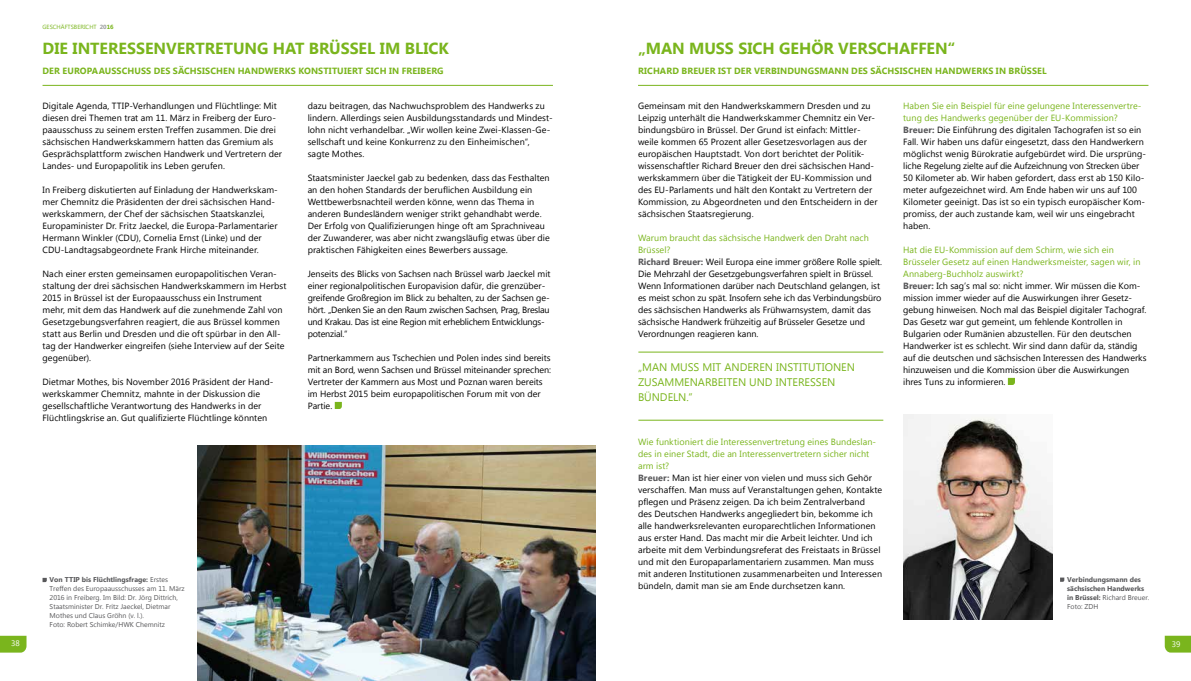
<style>
.page{position:relative;width:1191px;height:681px;background:#fff}
.page>*{position:absolute;margin:0;border:0;box-sizing:border-box;transform-origin:0 0}
.t1{font:700 16px "Lao UI";letter-spacing:-.005em;color:#7ab51d}
.t2{font:11px/15px "Lao UI";color:#7ab51d}
.t3{font:9px/12px "Lao UI";letter-spacing:.005em;color:#000}
.t4{font:700 9px "Lao UI";letter-spacing:.01em;color:#7ab51d}
.t5{font:8px "Lao UI";color:#fff}
.t6{font:7px/9px "Lao UI";color:#58585a}
.t7{font:700 7px/9px "Lao UI";color:#58585a}
.t8{font:6px "Lao UI";color:#7ab51d}
.s1{font-weight:700;color:#9c9e9f}
.s2{font-weight:700}
.s3{color:#7ab51d}
.s4{font-weight:700;color:#58585a}
.s5{font-weight:400}
</style>
<div class="page">
<hr style="left:43px;top:85px;width:510px;height:1px;background:#7ab51d">
<hr style="left:638px;top:85px;width:510px;height:1px;background:#7ab51d">
<svg style="left:335px;top:402px;width:7px;height:7px"></svg>
<svg style="left:1008px;top:378px;width:7px;height:7px"></svg>
<svg style="left:43px;top:577px;width:4px;height:5px"></svg>
<svg style="left:1060px;top:577px;width:4px;height:4px"></svg>
<img style="left:197px;top:445px;width:398px;height:235px">
<img style="left:903px;top:414px;width:149px;height:205px">
<hr style="left:638px;top:351px;width:245px;height:1px;background:#7ab51d">
<hr style="left:638px;top:420px;width:245px;height:1px;background:#7ab51d">
<svg style="left:1164px;top:635px;width:27px;height:17px"></svg>
<svg style="left:0;top:635px;width:27px;height:17px"></svg>
<p class="t8" style="left:43px;top:23px;width:73px">GESCHÄFTSBERICHT <span class="s1">20</span><span class="s2">16</span></p>
<h1 class="t1" style="left:43px;top:38px;width:408px">DIE INTERESSENVERTRETUNG HAT BRÜSSEL IM BLICK</h1>
<p class="t4" style="left:43px;top:65px;width:403px">DER EUROPAAUSSCHUSS DES SÄCHSISCHEN HANDWERKS KONSTITUIERT SICH IN FREIBERG</p>
<p class="t3" style="left:43px;top:99px;width:241px">Digitale Agenda, TTIP-Verhandlungen und Flüchtlinge: Mit diesen drei Themen trat am 11. März in Freiberg der Euro&shy;paausschuss zu seinem ersten Treffen zusammen. Die drei sächsischen Handwerkskammern hatten das Gremium als Gesprächsplattform zwischen Handwerk und Vertretern der Landes- und Europapolitik ins Leben gerufen.</p>
<p class="t3" style="left:43px;top:183px;width:237px">In Freiberg diskutierten auf Einladung der Handwerkskam&shy;mer Chemnitz die Präsidenten der drei sächsischen Hand&shy;werkskammern, der Chef der sächsischen Staatskanzlei, Europaminister Dr. Fritz Jaeckel, die Europa-Parlamentarier Hermann Winkler (CDU), Cornelia Ernst (Linke) und der CDU-Landtagsabgeordnete Frank Hirche miteinander.</p>
<p class="t3" style="left:43px;top:267px;width:245px">Nach einer ersten gemeinsamen europapolitischen Veran&shy;staltung der drei sächsischen Handwerkskammern im Herbst 2015 in Brüssel ist der Europaausschuss ein Instrument mehr, mit dem das Handwerk auf die zunehmende Zahl von Gesetzgebungsverfahren reagiert, die aus Brüssel kommen statt aus Berlin und Dresden und die oft spürbar in den All&shy;tag der Handwerker eingreifen (siehe Interview auf der Seite gegenüber).</p>
<p class="t3" style="left:43px;top:375px;width:232px">Dietmar Mothes, bis November 2016 Präsident der Hand&shy;werkskammer Chemnitz, mahnte in der Diskussion die gesellschaftliche Verantwortung des Handwerks in der Flüchtlingskrise an. Gut qualifizierte Flüchtlinge könnten</p>
<p class="t3" style="left:308px;top:99px;width:246px">dazu beitragen, das Nachwuchsproblem des Handwerks zu lindern. Allerdings seien Ausbildungsstandards und Mindest&shy;lohn nicht verhandelbar. „Wir wollen keine Zwei-Klassen-Ge&shy;sellschaft und keine Konkurrenz zu den Einheimischen“, sagte Mothes.</p>
<p class="t3" style="left:308px;top:171px;width:244px">Staatsminister Jaeckel gab zu bedenken, dass das Festhalten an den hohen Standards der beruflichen Ausbildung ein Wettbewerbsnachteil werden könne, wenn das Thema in anderen Bundesländern weniger strikt gehandhabt werde.<br>Der Erfolg von Qualifizierungen hinge oft am Sprachniveau der Zuwanderer, was aber nicht zwangsläufig etwas über die praktischen Fähigkeiten eines Bewerbers aussage.</p>
<p class="t3" style="left:308px;top:267px;width:244px">Jenseits des Blicks von Sachsen nach Brüssel warb Jaeckel mit einer regionalpolitischen Europavision dafür, die grenzüber&shy;greifende Großregion im Blick zu behalten, zu der Sachsen ge&shy;hört. „Denken Sie an den Raum zwischen Sachsen, Prag, Breslau und Krakau. Das ist eine Region mit erheblichem Entwicklungs&shy;potenzial.“</p>
<p class="t3" style="left:308px;top:351px;width:245px">Partnerkammern aus Tschechien und Polen indes sind bereits mit an Bord, wenn Sachsen und Brüssel miteinander sprechen:<br>Vertreter der Kammern aus Most und Poznan waren bereits im Herbst 2015 beim europapolitischen Forum mit von der Partie.</p>
<h1 class="t1" style="left:638px;top:38px;width:319px">„MAN MUSS SICH GEHÖR VERSCHAFFEN“</h1>
<p class="t4" style="left:638px;top:65px;width:410px">RICHARD BREUER IST DER VERBINDUNGSMANN DES SÄCHSISCHEN HANDWERKS IN BRÜSSEL</p>
<p class="t3" style="left:638px;top:99px;width:241px">Gemeinsam mit den Handwerkskammern Dresden und zu Leipzig unterhält die Handwerkskammer Chemnitz ein Ver&shy;bindungsbüro in Brüssel. Der Grund ist einfach: Mittler&shy;weile kommen 65 Prozent aller Gesetzesvorlagen aus der europäischen Hauptstadt. Von dort berichtet der Politik&shy;wissenschaftler Richard Breuer den drei sächsischen Hand&shy;werkskammern über die Tätigkeit der EU-Kommission und des EU-Parlaments und hält den Kontakt zu Vertretern der Kommission, zu Abgeordneten und den Entscheidern in der sächsischen Staatsregierung.</p>
<p class="t3" style="left:638px;top:231px;width:246px"><span class="s3">Warum braucht das sächsische Handwerk den Draht nach Brüssel?<br></span><span class="s4">Richard Breuer:</span> Weil Europa eine immer größere Rolle spielt.<br>Die Mehrzahl der Gesetzgebungsverfahren spielt in Brüssel.<br>Wenn Informationen darüber nach Deutschland gelangen, ist es meist schon zu spät. Insofern sehe ich das Verbindungsbüro des sächsischen Handwerks als Frühwarnsystem, damit das sächsische Handwerk frühzeitig auf Brüsseler Gesetze und Verordnungen reagieren kann.</p>
<p class="t2" style="left:638px;top:359px;width:218px">„MAN MUSS MIT ANDEREN INSTITUTIONEN<br>ZUSAMMENARBEITEN UND INTERESSEN<br>BÜNDELN.“</p>
<p class="t3" style="left:903px;top:99px;width:244px"><span class="s3">Haben Sie ein Beispiel für eine gelungene Interessenvertre&shy;tung des Handwerks gegenüber der EU-Kommission?<br></span><span class="s4">Breuer:</span> Die Einführung des digitalen Tachografen ist so ein Fall. Wir haben uns dafür eingesetzt, dass den Handwerkern möglichst wenig Bürokratie aufgebürdet wird. Die ursprüng&shy;liche Regelung zielte auf die Aufzeichnung von Strecken über 50 Kilometer ab. Wir haben gefordert, dass erst ab 150 Kilo&shy;meter aufgezeichnet wird. Am Ende haben wir uns auf 100<br>Kilometer geeinigt. Das ist so ein typisch europäischer Kom&shy;promiss, der auch zustande kam, weil wir uns eingebracht haben.</p>
<p class="t3" style="left:903px;top:243px;width:245px"><span class="s3">Hat die EU-Kommission auf dem Schirm, wie sich ein Brüsseler Gesetz auf einen Handwerksmeister, sagen wir, in Annaberg-Buchholz auswirkt?<br></span><span class="s4">Breuer:</span> Ich sag’s mal so: nicht immer. Wir müssen die Kom&shy;mission immer wieder auf die Auswirkungen ihrer Gesetz&shy;gebung hinweisen. Noch mal das Beispiel digitaler Tachograf.<br>Das Gesetz war gut gemeint, um fehlende Kontrollen in Bulgarien oder Rumänien abzustellen. Für den deutschen Handwerker ist es schlecht. Wir sind dann dafür da, ständig auf die deutschen und sächsischen Interessen des Handwerks hinzuweisen und die Kommission über die Auswirkungen ihres Tuns zu informieren.</p>
<p class="t3" style="left:638px;top:435px;width:246px"><span class="s3">Wie funktioniert die Interessenvertretung eines Bundeslan&shy;des in einer Stadt, die an Interessenvertretern sicher nicht arm ist?<br></span><span class="s4">Breuer:</span> Man ist hier einer von vielen und muss sich Gehör verschaffen. Man muss auf Veranstaltungen gehen, Kontakte pflegen und Präsenz zeigen. Da ich beim Zentralverband<br>des Deutschen Handwerks angegliedert bin, bekomme ich alle handwerksrelevanten europarechtlichen Informationen aus erster Hand. Das macht mir die Arbeit leichter. Und ich arbeite mit dem Verbindungsreferat des Freistaats in Brüssel und mit den Europaparlamentariern zusammen. Man muss mit anderen Institutionen zusammenarbeiten und Interessen bündeln, damit man sie am Ende durchsetzen kann.</p>
<p class="t6" style="left:50px;top:574px;width:137px"><span class="s2">Von TTIP bis Flüchtlingsfrage:</span> Erstes Treffen des Europaausschusses am 11. März 2016 in Freiberg. Im Bild: Dr. Jörg Dittrich, Staatsminister Dr. Fritz Jaeckel, Dietmar Mothes und Claus Gröhn (v. l.).<br>Foto: Robert Schimke/HWK Chemnitz</p>
<p class="t7" style="left:1067px;top:574px;width:84px">Verbindungsmann des sächsischen Handwerks in Brüssel: <span class="s5">Richard Breuer.<br>Foto: ZDH</span></p>
<p class="t5" style="left:11px;top:637px;width:10px">38</p>
<p class="t5" style="left:1171px;top:638px;width:10px">39</p>
</div>
